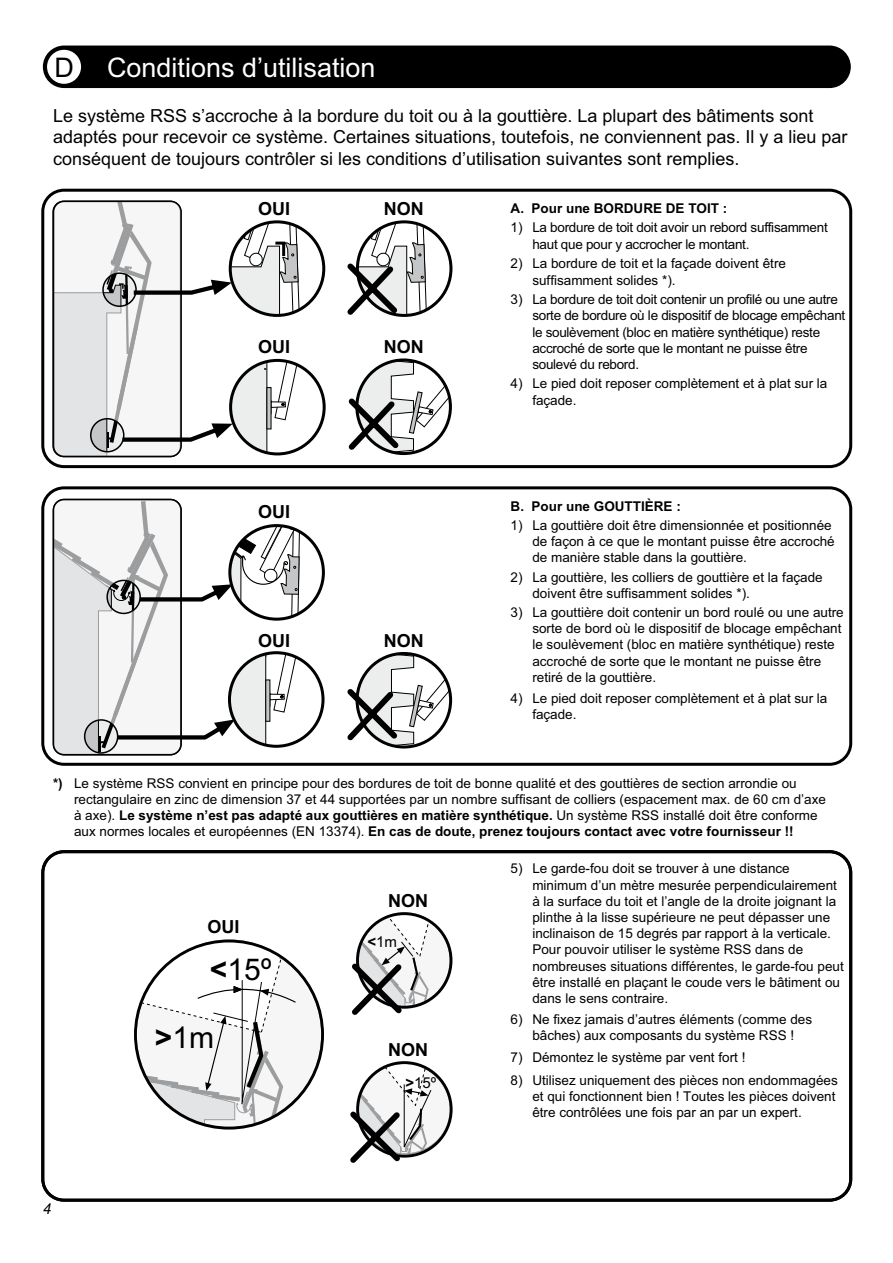
<style>
.page{position:relative;width:893px;height:1263px;background:#fff}
.page>*{position:absolute;margin:0;border:0;box-sizing:border-box;transform-origin:0 0}
.t1{font:30px "Arial";color:#000}
.t2{font:27px "Arial";color:#fff}
.t3{font:18px/21.6px "Arial";color:#000}
.t4{font:700 18px "Arial";color:#000}
.t5{font:15px "Arial";color:#000}
.t6{font:italic 15px "Arial";color:#000}
.t7{font:13.5px/16.2px "Arial";color:#000}
.t8{font:13.5px/16.2px "Arial";letter-spacing:-.02em;color:#000}
.t9{font:700 13.5px "Arial";color:#000}
.s1{color:#000}
.s2{font-weight:700}
</style>
<div class="page">
<div style="left:43px;top:46px;width:808px;height:42px;background:#000;border-radius:21px"></div>
<div style="left:47px;top:50px;width:34px;height:34px;background:#fff;border-radius:50%"></div>
<svg style="left:41px;top:219px;width:811px;height:547px"></svg>
<svg style="left:342px;top:222px;width:109px;height:233px"></svg>
<svg style="left:52px;top:200px;width:272px;height:258px"></svg>
<svg style="left:342px;top:653px;width:109px;height:94px"></svg>
<svg style="left:52px;top:498px;width:271px;height:258px"></svg>
<div style="left:41px;top:850px;width:811px;height:352px;border:3px solid #000;border-radius:21px"></div>
<svg style="left:350px;top:912px;width:101px;height:251px"></svg>
<svg style="left:135px;top:939px;width:188px;height:189px"></svg>
<h2 class="t2" style="left:55px;top:52px;width:323px"><span class="s1">D</span> Conditions d’utilisation</h2>
<p class="t3" style="left:53px;top:104px;width:796px">Le système RSS s’accroche à la bordure du toit ou à la gouttière. La plupart des bâtiments sont adaptés pour recevoir ce système. Certaines situations, toutefois, ne conviennent pas. Il y a lieu par conséquent de toujours contrôler si les conditions d’utilisation suivantes sont remplies.</p>
<h3 class="t4" style="left:258px;top:199px;width:34px">OUI</h3>
<h3 class="t4" style="left:384px;top:199px;width:41px">NON</h3>
<h3 class="t4" style="left:258px;top:337px;width:34px">OUI</h3>
<h3 class="t4" style="left:384px;top:337px;width:41px">NON</h3>
<h3 class="t4" style="left:258px;top:502px;width:34px">OUI</h3>
<h3 class="t4" style="left:258px;top:630px;width:34px">OUI</h3>
<h3 class="t4" style="left:384px;top:630px;width:41px">NON</h3>
<p class="t9" style="left:511px;top:200px;width:218px">A. Pour une BORDURE DE TOIT :</p>
<p class="t8" style="left:532px;top:219px;width:297px;text-indent:-22px">1) La bordure de toit doit avoir un rebord suffisamment haut que pour y accrocher le montant.</p>
<p class="t7" style="left:532px;top:255px;width:255px;text-indent:-22px">2) La bordure de toit et la façade doivent être suffisamment solides *).</p>
<p class="t8" style="left:532px;top:291px;width:314px;text-indent:-22px">3) La bordure de toit doit contenir un profilé ou une autre sorte de bordure où le dispositif de blocage empêchant le soulèvement (bloc en matière synthétique) reste accroché de sorte que le montant ne puisse être soulevé du rebord.</p>
<p class="t7" style="left:532px;top:375px;width:297px;text-indent:-22px">4) Le pied doit reposer complètement et à plat sur la façade.</p>
<p class="t9" style="left:511px;top:498px;width:172px">B. Pour une GOUTTIÈRE :</p>
<p class="t7" style="left:532px;top:517px;width:304px;text-indent:-22px">1) La gouttière doit être dimensionnée et positionnée de façon à ce que le montant puisse être accroché de manière stable dans la gouttière.</p>
<p class="t7" style="left:532px;top:569px;width:292px;text-indent:-22px">2) La gouttière, les colliers de gouttière et la façade doivent être suffisamment solides *).</p>
<p class="t7" style="left:532px;top:604px;width:313px;text-indent:-22px">3) La gouttière doit contenir un bord roulé ou une autre sorte de bord où le dispositif de blocage empêchant le soulèvement (bloc en matière synthétique) reste accroché de sorte que le montant ne puisse être retiré de la gouttière.</p>
<p class="t7" style="left:532px;top:690px;width:297px;text-indent:-22px">4) Le pied doit reposer complètement et à plat sur la façade.</p>
<p class="t7" style="left:74px;top:775px;width:753px;text-indent:-21px"><span class="s2">*)</span> Le système RSS convient en principe pour des bordures de toit de bonne qualité et des gouttières de section arrondie ou rectangulaire en zinc de dimension 37 et 44 supportées par un nombre suffisant de colliers (espacement max. de 60 cm d’axe à axe). <span class="s2">Le système n’est pas adapté aux gouttières en matière synthétique.</span> Un système RSS installé doit être conforme aux normes locales et européennes (EN 13374). <span class="s2">En cas de doute, prenez toujours contact avec votre fournisseur !!</span></p>
<p class="t6" style="left:43px;top:1200px;width:10px">4</p>
<h3 class="t4" style="left:207px;top:916px;width:34px">OUI</h3>
<h1 class="t1" style="left:210px;top:952px;width:63px"><span class="s2">&lt;</span>15º</h1>
<h1 class="t1" style="left:155px;top:1020px;width:61px"><span class="s2">&gt;</span>1m</h1>
<h3 class="t4" style="left:388px;top:891px;width:41px">NON</h3>
<p class="t5" style="left:367px;top:933px;width:31px"><span class="s2">&lt;</span>1m</p>
<h3 class="t4" style="left:388px;top:1039px;width:41px">NON</h3>
<p class="t5" style="left:405px;top:1074px;width:32px"><span class="s2">&gt;</span>15º</p>
<p class="t7" style="left:532px;top:861px;width:313px;text-indent:-22px">5) Le garde-fou doit se trouver à une distance minimum d’un mètre mesurée perpendiculairement à la surface du toit et l’angle de la droite joignant la plinthe à la lisse supérieure ne peut dépasser une inclinaison de 15 degrés par rapport à la verticale.<br>Pour pouvoir utiliser le système RSS dans de nombreuses situations différentes, le garde-fou peut être installé en plaçant le coude vers le bâtiment ou dans le sens contraire.</p>
<p class="t7" style="left:511px;top:1011px;width:303px;text-align:center">6) Ne fixez jamais d’autres éléments (comme des bâches) aux composants du système RSS !</p>
<p class="t7" style="left:511px;top:1049px;width:236px">7) Démontez le système par vent fort !</p>
<p class="t7" style="left:532px;top:1072px;width:307px;text-indent:-22px">8) Utilisez uniquement des pièces non endommagées et qui fonctionnent bien ! Toutes les pièces doivent être contrôlées une fois par an par un expert.</p>
</div>
